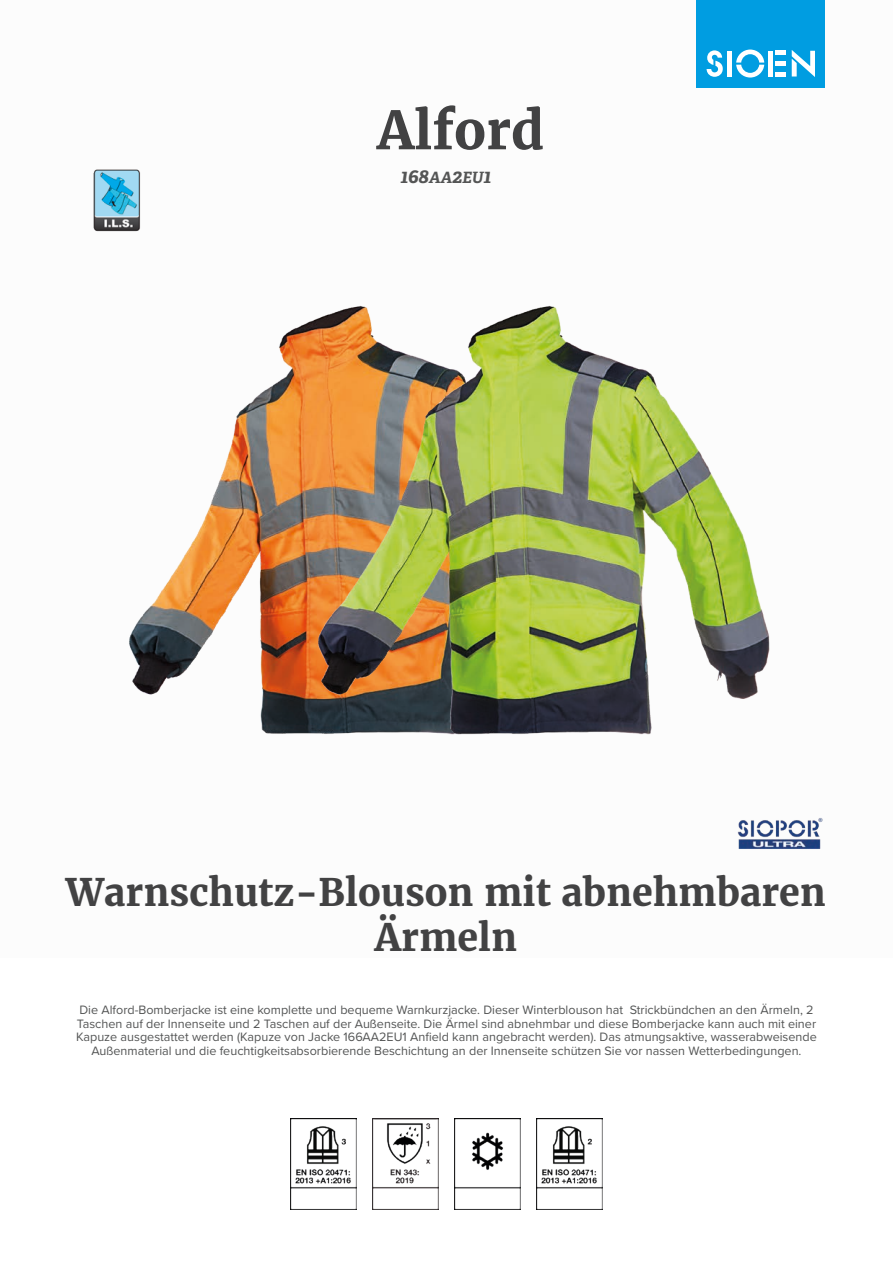
<style>
.page{position:relative;width:893px;height:1263px;background:#fff}
.page>*{position:absolute;margin:0;border:0;box-sizing:border-box;transform-origin:0 0}
.t1{font:700 52.5px "Merriweather";color:#424243}
.t2{font:700 37.5px/45px "Merriweather";color:#424243;text-align:center}
.t3{font:italic 700 19.5px "Adelle";color:#545555}
.t4{font:12.6px/13.6px "Proxima Nova";color:#545555;text-align:center}
.s1{font-size:15.6px}
</style>
<div class="page">
<div style="left:697px;top:0;width:128px;height:88px;background:#009de1"></div>
<svg style="left:707px;top:50px;width:16px;height:27px"></svg>
<svg style="left:736px;top:50px;width:28px;height:28px"></svg>
<div style="left:727px;top:51px;width:5px;height:26px;background:#fff"></div>
<div style="left:768px;top:51px;width:5px;height:26px;background:#fff"></div>
<div style="left:775px;top:72px;width:11px;height:5px;background:#fff"></div>
<div style="left:775px;top:61px;width:11px;height:5px;background:#fff"></div>
<hr style="left:775px;top:51px;width:11px;height:4px;background:#fff">
<svg style="left:792px;top:50px;width:23px;height:27px"></svg>
<img style="left:93px;top:169px;width:45px;height:63px">
<img style="left:783px;top:817px;width:40px;height:32px">
<img style="left:290px;top:1118px;width:66px;height:92px">
<img style="left:372px;top:1118px;width:67px;height:92px">
<img style="left:454px;top:1118px;width:67px;height:92px">
<img style="left:536px;top:1118px;width:67px;height:92px">
<img style="left:110px;top:170px;width:188px;height:564px">
<img style="left:298px;top:305px;width:485px;height:544px">
<h1 class="t1" style="left:377px;top:95px;width:168px">Alford</h1>
<h3 class="t3" style="left:400px;top:164px;width:92px">168<span class="s1">AA</span>2<span class="s1">EU</span>1</h3>
<h2 class="t2" style="left:66px;top:869px;width:761px">Warnschutz-Blouson mit abnehmbaren<br>Ärmeln</h2>
<p class="t4" style="left:76px;top:1002px;width:742px">Die Alford-Bomberjacke ist eine komplette und bequeme Warnkurzjacke. Dieser Winterblouson hat Strickbündchen an den Ärmeln, 2<br>Taschen auf der Innenseite und 2 Taschen auf der Außenseite. Die Ärmel sind abnehmbar und diese Bomberjacke kann auch mit einer Kapuze ausgestattet werden (Kapuze von Jacke 166AA2EU1 Anfield kann angebracht werden). Das atmungsaktive, wasserabweisende Außenmaterial und die feuchtigkeitsabsorbierende Beschichtung an der Innenseite schützen Sie vor nassen Wetterbedingungen.</p>
</div>
